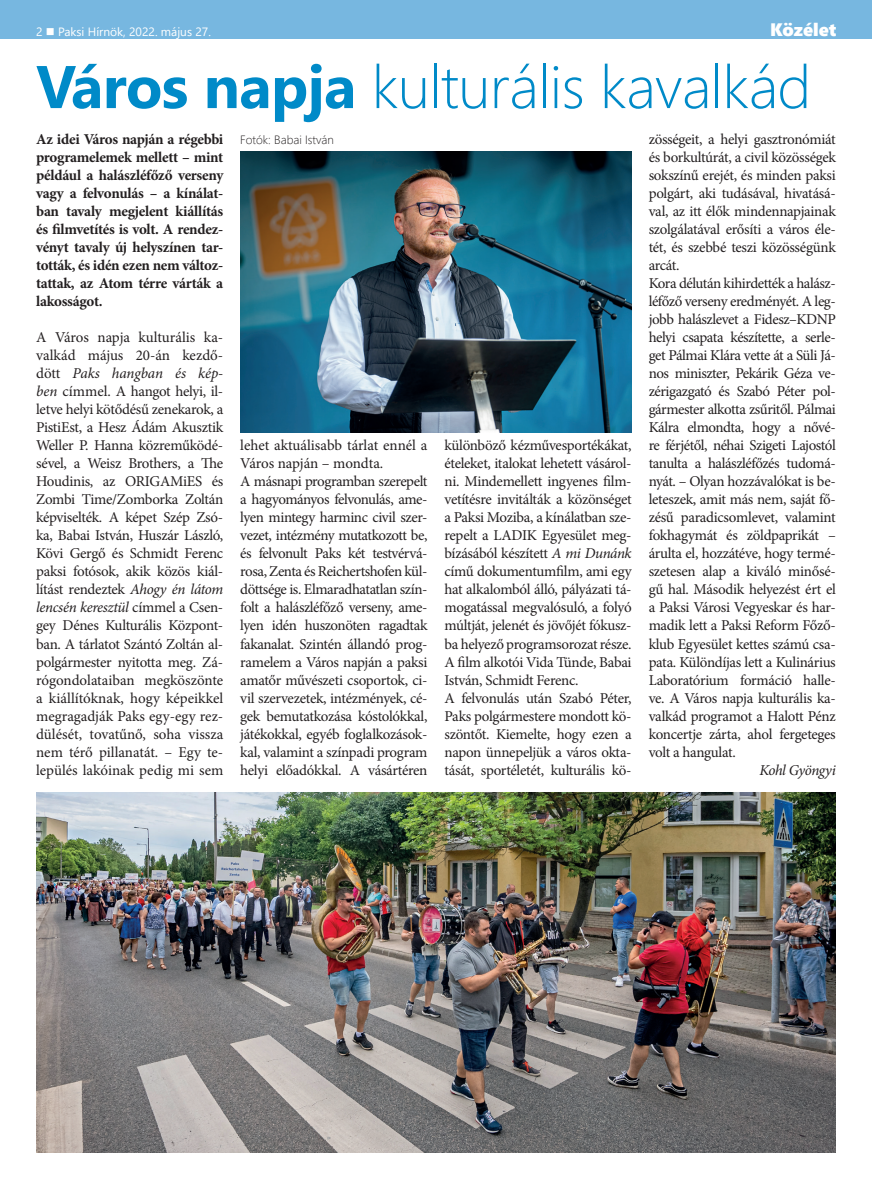
<style>
.page{position:relative;width:872px;height:1200px;background:#fff}
.page>*{position:absolute;margin:0;border:0;box-sizing:border-box;transform-origin:0 0}
.t1{font:300 60px "Segoe UI";letter-spacing:-.01em;color:#008ac8}
.t2{font:18px "Segoe UI Black";color:#fff}
.t3{font:15px/18px "Minion Pro";letter-spacing:-.025em;color:#231f20}
.t4{font:700 15px/18px "Minion Pro";letter-spacing:-.02em;color:#231f20;text-align:justify}
.t5{font:italic 15px "Minion Pro";letter-spacing:-.03em;color:#231f20}
.t6{font:12px "Segoe UI";color:#fff}
.t7{font:300 12px "Segoe UI";color:#231f20}
.s1{font-weight:700}
.s2{font-style:italic}
</style>
<div class="page">
<div style="left:0;top:0;width:872px;height:38px;background:#77b7e0"></div>
<img style="left:240px;top:151px;width:391px;height:281px">
<img style="left:36px;top:792px;width:800px;height:360px">
<p class="t2" style="left:770px;top:17px;width:68px">Közélet</p>
<h1 class="t1" style="left:36px;top:30px;width:776px"><span class="s1">Város napja</span> kulturális kavalkád</h1>
<p class="t7" style="left:240px;top:128px;width:95px">Fotók: Babai István</p>
<p class="t6" style="left:36px;top:20px;width:176px">2 ■ Paksi Hírnök, 2022. május 27.</p>
<p class="t3" style="left:648px;top:130px;width:189px">zösségeit, a helyi gasztronómiát és borkultúrát, a civil közösségek sokszínű erejét, és minden paksi polgárt, aki tudásával, hivatásá&shy;val, az itt élők mindennapjainak szolgálatával erősíti a város éle&shy;tét, és szebbé teszi közösségünk arcát.<br>Kora délután kihirdették a halász&shy;léfőző verseny eredményét. A leg&shy;jobb halászlevet a Fidesz–KDNP helyi csapata készítette, a serle&shy;get Pálmai Klára vette át a Süli Já&shy;nos miniszter, Pekárik Géza ve&shy;zérigazgató és Szabó Péter pol&shy;gármester alkotta zsűritől. Pálmai<br>Kálra elmondta, hogy a nővé&shy;re férjétől, néhai Szigeti Lajostól tanulta a halászléfőzés tudomá&shy;nyát. – Olyan hozzávalókat is be&shy;leteszek, amit más nem, saját fő&shy;zésű paradicsomlevet, valamint fokhagymát és zöldpaprikát – árulta el, hozzátéve, hogy termé&shy;szetesen alap a kiváló minősé&shy;gű hal. Második helyezést ért el a Paksi Városi Vegyeskar és har&shy;madik lett a Paksi Reform Főző&shy;klub Egyesület kettes számú csa&shy;pata. Különdíjas lett a Kulinárius<br>Laboratórium formáció halle&shy;ve. A Város napja kulturális ka&shy;valkád programot a Halott Pénz koncertje zárta, ahol fergeteges volt a hangulat.</p>
<p class="t5" style="left:759px;top:759px;width:78px">Kohl Gyöngyi</p>
<p class="t4" style="left:36px;top:130px;width:189px">Az idei Város napján a régebbi programelemek mellett – mint például a halászléfőző verseny vagy a felvonulás – a kínálat&shy;ban tavaly megjelent kiállítás és filmvetítés is volt. A rendez&shy;vényt tavaly új helyszínen tar&shy;tották, és idén ezen nem változ&shy;tattak, az Atom térre várták a lakosságot.</p>
<p class="t3" style="left:36px;top:328px;width:189px;text-align:justify">A Város napja kulturális ka&shy;valkád május 20-án kezdő&shy;dött <span class="s2">Paks hangban és kép&shy;ben</span> címmel. A hangot helyi, il&shy;letve helyi kötődésű zenekarok, a PistiEst, a Hesz Ádám Akusztik Weller P. Hanna közreműködé&shy;sével, a Weisz Brothers, a The Houdinis, az ORIGAMiES és Zombi Time/Zomborka Zoltán képviselték. A képet Szép Zsó&shy;ka, Babai István, Huszár László, Kövi Gergő és Schmidt Ferenc paksi fotósok, akik közös kiál&shy;lítást rendeztek <span class="s2">Ahogy én látom lencsén keresztül</span> címmel a Csen&shy;gey Dénes Kulturális Központ&shy;ban. A tárlatot Szántó Zoltán al&shy;polgármester nyitotta meg. Zá&shy;rógondolataiban megköszönte a kiállítóknak, hogy képeikkel megragadják Paks egy-egy rez&shy;dülését, tovatűnő, soha vissza nem térő pillanatát. – Egy te&shy;lepülés lakóinak pedig mi sem</p>
<p class="t3" style="left:240px;top:436px;width:189px">lehet aktuálisabb tárlat ennél a<br>Város napján – mondta.<br>A másnapi programban szerepelt a hagyományos felvonulás, ame&shy;lyen mintegy harminc civil szer&shy;vezet, intézmény mutatkozott be, és felvonult Paks két testvérvá&shy;rosa, Zenta és Reichertshofen kül&shy;döttsége is. Elmaradhatatlan szín&shy;folt a halászléfőző verseny, ame&shy;lyen idén huszonöten ragadtak fakanalat. Szintén állandó prog&shy;ramelem a Város napján a paksi amatőr művészeti csoportok, ci&shy;vil szervezetek, intézmények, cé&shy;gek bemutatkozása kóstolókkal, játékokkal, egyéb foglalkozások&shy;kal, valamint a színpadi program helyi előadókkal. A vásártéren</p>
<p class="t3" style="left:444px;top:436px;width:189px">különböző kézművesportékákat, ételeket, italokat lehetett vásárol&shy;ni. Mindemellett ingyenes film&shy;vetítésre invitálták a közönséget a Paksi Moziba, a kínálatban sze&shy;repelt a LADIK Egyesület meg&shy;bízásából készített <span class="s2">A mi Dunánk </span>című dokumentumfilm, ami egy hat alkalomból álló, pályázati tá&shy;mogatással megvalósuló, a folyó múltját, jelenét és jövőjét fókusz&shy;ba helyező programsorozat része.<br>A film alkotói Vida Tünde, Babai<br>István, Schmidt Ferenc.<br>A felvonulás után Szabó Péter,<br>Paks polgármestere mondott kö&shy;szöntőt. Kiemelte, hogy ezen a napon ünnepeljük a város okta&shy;tását, sportéletét, kulturális kö-</p>
</div>
